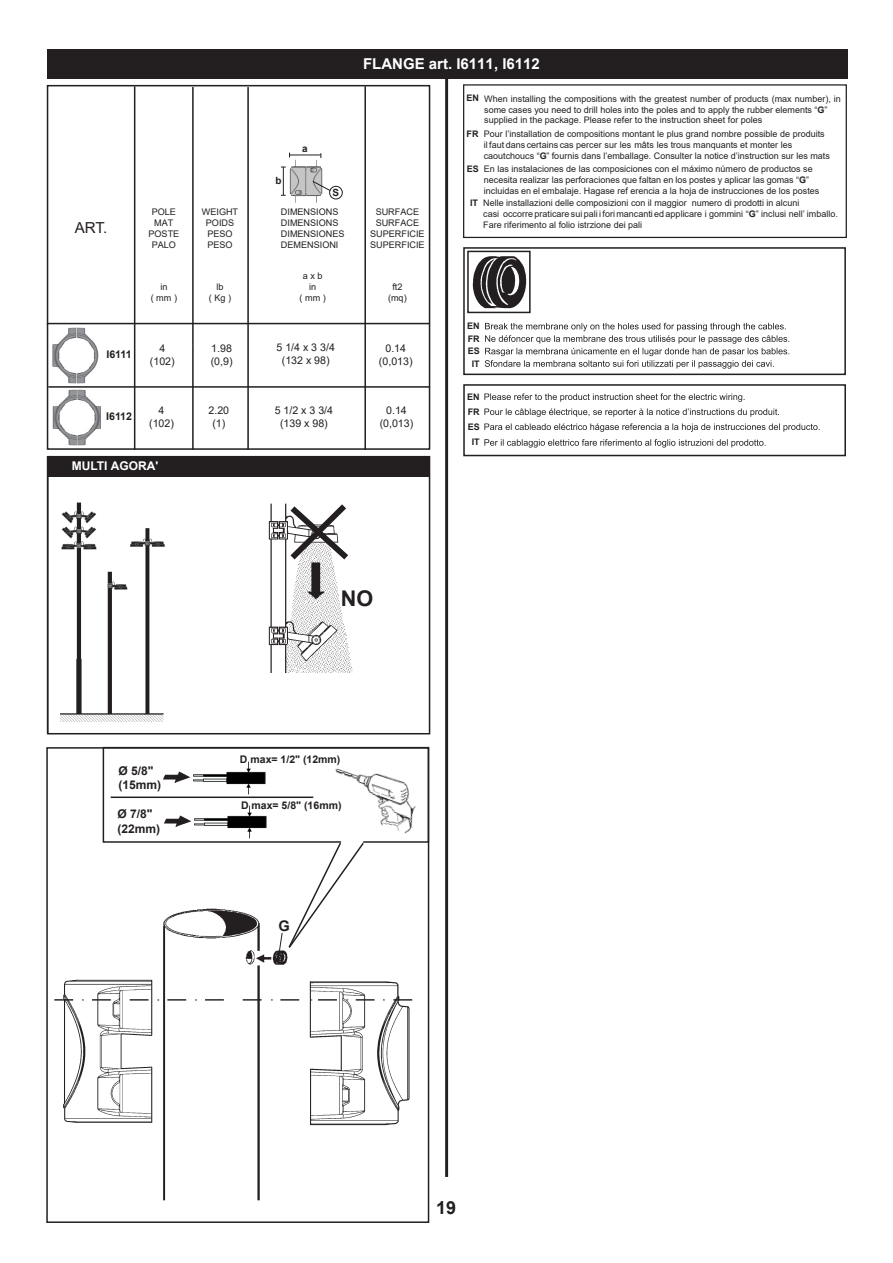
<style>
.page{position:relative;width:893px;height:1263px;background:#fff}
.page>*{position:absolute;margin:0;border:0;box-sizing:border-box;transform-origin:0 0}
.t1{font:700 21.6px "Arial";color:#231f20}
.t2{font:700 18px "Arial";color:#231f20}
.t3{font:15.15px "Arial";color:#231f20}
.t4{font:700 15px "Arial";color:#fff}
.t5{font:700 14.7px "Arial";color:#231f20}
.t6{font:700 12px/14.4px "Arial";color:#231f20}
.t7{font:700 12px "Arial";color:#fff}
.t8{font:10.65px/12.8px "Arial";color:#231f20;text-align:center}
.t9{font:700 10.65px "Arial";color:#231f20}
.t10{font:700 10.5px "Arial";color:#231f20}
.t11{font:700 9.9px "Arial";color:#231f20}
.t12{font:9.15px/10.9px "Arial";color:#231f20;text-align:center}
.t13{font:9px/10.8px "Arial";color:#231f20}
.t14{font:700 9px/15px "Arial";color:#231f20;text-align:justify}
.s1{font-weight:700}
</style>
<div class="page">
<div style="left:47px;top:50px;width:801px;height:29px;background:#231f20"></div>
<div style="left:47px;top:85px;width:383px;height:365px;border:2px solid #231f20"></div>
<hr style="left:192px;top:87px;width:2px;height:363px;background:#231f20">
<hr style="left:247px;top:87px;width:2px;height:363px;background:#231f20">
<hr style="left:364px;top:86px;width:2px;height:364px;background:#231f20">
<hr style="left:134px;top:86px;width:1px;height:364px;background:#231f20">
<hr style="left:48px;top:386px;width:382px;height:2px;background:#231f20">
<hr style="left:47px;top:323px;width:383px;height:1px;background:#231f20">
<img style="left:53px;top:327px;width:46px;height:56px">
<img style="left:52px;top:390px;width:49px;height:56px">
<hr style="left:290px;top:155px;width:31px;height:1px;background:#231f20">
<img style="left:291px;top:159px;width:31px;height:44px">
<svg style="left:292px;top:167px;width:14px;height:28px"></svg>
<svg style="left:281px;top:167px;width:11px;height:29px"></svg>
<svg style="left:307px;top:167px;width:14px;height:28px"></svg>
<svg style="left:312px;top:169px;width:18px;height:24px"></svg>
<div style="left:329px;top:186px;width:14px;height:13px;border:1px solid #231f20;border-radius:50%"></div>
<hr style="left:445px;top:78px;width:3px;height:1099px;background:#231f20">
<svg style="left:46px;top:455px;width:132px;height:280px"></svg>
<img style="left:60px;top:502px;width:107px;height:220px">
<div style="left:48px;top:457px;width:381px;height:19px;background:#231f20"></div>
<img style="left:268px;top:503px;width:85px;height:170px">
<svg style="left:284px;top:503px;width:69px;height:62px"></svg>
<div style="left:47px;top:456px;width:383px;height:278px;border:2px solid #231f20"></div>
<img style="left:63px;top:908px;width:350px;height:293px">
<div style="left:46px;top:747px;width:383px;height:476px;border:2px solid #231f20"></div>
<svg style="left:54px;top:998px;width:358px;height:3px"></svg>
<img style="left:335px;top:768px;width:81px;height:66px">
<div style="left:103px;top:747px;width:326px;height:96px;border:1px solid #231f20"></div>
<img style="left:194px;top:805px;width:72px;height:33px">
<div style="left:194px;top:827px;width:25px;height:10px;background:#fff"></div>
<hr style="left:111px;top:796px;width:202px;height:2px;background:#231f20">
<img style="left:165px;top:816px;width:26px;height:11px">
<img style="left:193px;top:761px;width:72px;height:33px">
<div style="left:193px;top:783px;width:25px;height:11px;background:#fff"></div>
<img style="left:164px;top:771px;width:26px;height:11px">
<svg style="left:278px;top:841px;width:87px;height:114px"></svg>
<div style="left:463px;top:84px;width:384px;height:154px;border:1px solid #231f20"></div>
<svg style="left:484px;top:439px;width:282px;height:9px"></svg>
<svg style="left:484px;top:393px;width:261px;height:9px"></svg>
<svg style="left:484px;top:408px;width:295px;height:9px"></svg>
<svg style="left:484px;top:423px;width:336px;height:9px"></svg>
<div style="left:463px;top:384px;width:383px;height:72px;border:2px solid #231f20"></div>
<svg style="left:485px;top:323px;width:304px;height:46px"></svg>
<div style="left:467px;top:251px;width:64px;height:62px;border:2px solid #231f20"></div>
<img style="left:473px;top:256px;width:53px;height:52px">
<svg style="left:490px;top:257px;width:23px;height:1px"></svg>
<hr style="left:485px;top:306px;width:23px;height:2px;background:#231f20">
<div style="left:463px;top:247px;width:383px;height:128px;border:2px solid #231f20"></div>
<div style="left:251px;top:357px;width:12px;height:7px;border:1px solid #fff;border-radius:50%"></div>
<div style="left:180px;top:342px;width:12px;height:8px;border:1px solid #fff;border-radius:50%"></div>
<h3 class="t4" style="left:363px;top:53px;width:178px">FLANGE art. I6111, I6112</h3>
<h3 class="t3" style="left:75px;top:217px;width:34px">ART.</h3>
<p class="t11" style="left:276px;top:173px;width:8px">b</p>
<p class="t11" style="left:302px;top:141px;width:7px">a</p>
<p class="t11" style="left:333px;top:185px;width:8px">S</p>
<p class="t12" style="left:148px;top:206px;width:32px">POLE<br>MAT<br>POSTE<br>PALO</p>
<p class="t12" style="left:370px;top:206px;width:56px">SURFACE<br>SURFACE<br>SUPERFICIE<br>SUPERFICIE</p>
<p class="t12" style="left:209px;top:281px;width:24px">lb<br>( Kg )</p>
<p class="t12" style="left:388px;top:281px;width:20px">ft2 (mq)</p>
<p class="t12" style="left:281px;top:206px;width:65px;text-align:left">DIMENSIONS<br>DIMENSIONS<br>DIMENSIONES<br>DEMENSIONI</p>
<p class="t12" style="left:202px;top:206px;width:38px">WEIGHT<br>POIDS<br>PESO<br>PESO</p>
<p class="t12" style="left:151px;top:281px;width:28px">in<br>( mm )</p>
<p class="t12" style="left:300px;top:270px;width:28px">a x b in<br>( mm )</p>
<p class="t8" style="left:276px;top:341px;width:60px">5 1/4 x 3 3/4 (132 x 98)</p>
<p class="t9" style="left:106px;top:347px;width:27px">I6111</p>
<p class="t8" style="left:379px;top:342px;width:35px">0.14 (0,013)</p>
<p class="t8" style="left:211px;top:342px;width:23px;text-align:left">1.98 (0,9)</p>
<p class="t8" style="left:150px;top:342px;width:26px">4 (102)</p>
<p class="t9" style="left:106px;top:409px;width:27px">I6112</p>
<p class="t8" style="left:149px;top:404px;width:26px">4 (102)</p>
<p class="t8" style="left:209px;top:404px;width:22px">2.20 (1)</p>
<h3 class="t7" style="left:72px;top:457px;width:88px">MULTI AGORA'</h3>
<p class="t8" style="left:275px;top:404px;width:60px">5 1/2 x 3 3/4 (139 x 98)</p>
<p class="t8" style="left:380px;top:404px;width:35px">0.14 (0,013)</p>
<p class="t14" style="left:467px;top:91px;width:14px">EN</p>
<p class="t13" style="left:484px;top:93px;width:358px">When installing the compositions with the greatest number of products (max number), in some cases you need to drill holes into the poles and to apply the rubber elements “<span class="s1">G</span>” supplied in the package. Please refer to the instruction sheet for poles</p>
<p class="t13" style="left:484px;top:129px;width:348px">Pour l’installation de compositions montant le plus grand nombre possible de produits il faut dans certains cas percer sur les mâts les trous manquants et monter les caoutchoucs “<span class="s1">G</span>” fournis dans l’emballage. Consulter la notice d’instruction sur les mats</p>
<p class="t14" style="left:467px;top:127px;width:13px">FR</p>
<p class="t14" style="left:467px;top:161px;width:14px">ES</p>
<p class="t13" style="left:484px;top:163px;width:337px">En las instalaciones de las composiciones con el máximo número de productos se necesita realizar las perforaciones que faltan en los postes y aplicar las gomas “<span class="s1">G</span>” incluidas en el embalaje. Hagase ref erencia a la hoja de instrucciones de los postes</p>
<p class="t14" style="left:470px;top:196px;width:10px">IT</p>
<p class="t13" style="left:483px;top:198px;width:356px">Nelle installazioni delle composizioni con il maggior numero di prodotti in alcuni<br>casi occorre praticare sui pali i fori mancanti ed applicare i gommini “<span class="s1">G</span>” inclusi nell’ imballo.<br>Fare riferimento al folio istrzione dei pali</p>
<p class="t14" style="left:467px;top:320px;width:14px;line-height:12.5px">EN FR ES</p>
<p class="t14" style="left:472px;top:356px;width:10px">IT</p>
<p class="t14" style="left:467px;top:389px;width:14px">EN FR ES</p>
<p class="t14" style="left:472px;top:435px;width:10px">IT</p>
<h1 class="t1" style="left:341px;top:583px;width:34px">NO</h1>
<h3 class="t6" style="left:118px;top:764px;width:44px">Ø 5/8" (15mm)</h3>
<h3 class="t6" style="left:117px;top:807px;width:44px">Ø 7/8" (22mm)</h3>
<p class="t10" style="left:240px;top:752px;width:102px">D max= 1/2" (12mm)</p>
<p class="t10" style="left:241px;top:798px;width:102px">D max= 5/8" (16mm)</p>
<h3 class="t5" style="left:278px;top:915px;width:13px">G</h3>
<h2 class="t2" style="left:436px;top:1195px;width:22px">19</h2>
</div>
